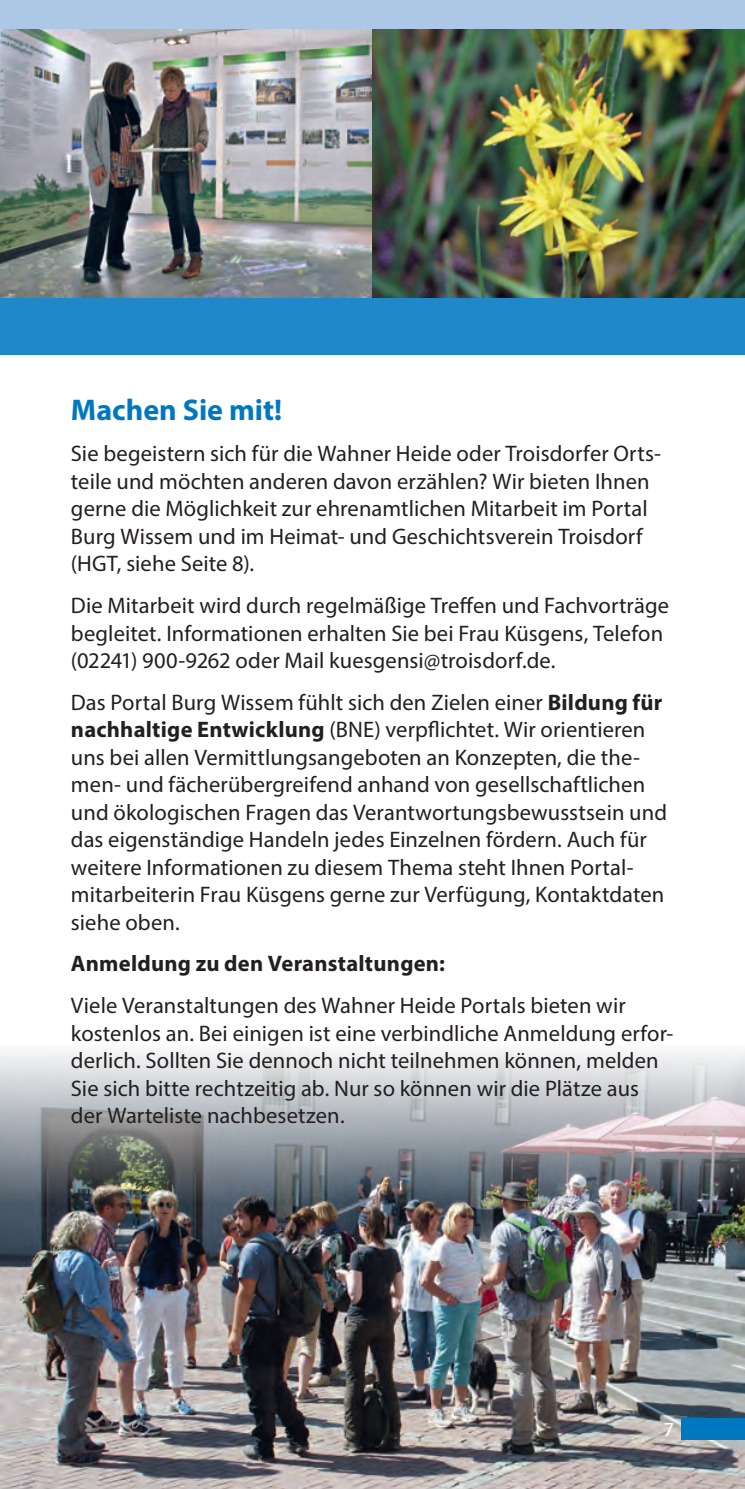
<style>
.page{position:relative;width:745px;height:1489px;background:#fff}
.page>*{position:absolute;margin:0;border:0;box-sizing:border-box;transform-origin:0 0}
.t1{font:700 30px "Myriad Pro";color:#0078c0}
.t2{font:22.5px/27.5px "Myriad Pro";letter-spacing:.005em;color:#231f20}
.t3{font:700 22.5px "Myriad Pro";letter-spacing:.01em;color:#231f20}
.t4{font:20px "Myriad Pro";color:#fff}
.s1{font-weight:700}
</style>
<div class="page">
<img style="left:0;top:1048px;width:744px;height:440px">
<img style="left:0;top:28px;width:372px;height:270px">
<img style="left:372px;top:28px;width:372px;height:270px">
<div style="left:0;top:298px;width:744px;height:56px;background:#2088c9"></div>
<div style="left:681px;top:1418px;width:63px;height:21px;background:#0078c0"></div>
<div style="left:0;top:0;width:744px;height:28px;background:#adc7e7"></div>
<p class="t1" style="left:71px;top:390px;width:213px">Machen Sie mit!</p>
<p class="t2" style="left:71px;top:439px;width:591px">Sie begeistern sich für die Wahner Heide oder Troisdorfer Orts&shy;teile und möchten anderen davon erzählen? Wir bieten Ihnen gerne die Möglichkeit zur ehrenamtlichen Mitarbeit im Portal Burg Wissem und im Heimat- und Geschichtsverein Troisdorf (HGT, siehe Seite 8).</p>
<p class="t2" style="left:71px;top:591px;width:599px">Die Mitarbeit wird durch regelmäßige Trefen und Fachvorträge begleitet. Informationen erhalten Sie bei Frau Küsgens, Telefon (02241) 900-9262 oder Mail kuesgensi@troisdorf.de.</p>
<p class="t2" style="left:71px;top:688px;width:597px">Das Portal Burg Wissem fühlt sich den Zielen einer <span class="s1">Bildung für nachhaltige Entwicklung</span> (BNE) verpfichtet. Wir orientieren uns bei allen Vermittlungsangeboten an Konzepten, die the&shy;men- und fächerübergreifend anhand von gesellschaftlichen und ökologischen Fragen das Verantwortungsbewusstsein und das eigenständige Handeln jedes Einzelnen fördern. Auch für weitere Informationen zu diesem Thema steht Ihnen Portal&shy;mitarbeiterin Frau Küsgens gerne zur Verfügung, Kontaktdaten siehe oben.</p>
<p class="t3" style="left:71px;top:949px;width:375px">Anmeldung zu den Veranstaltungen:</p>
<p class="t2" style="left:71px;top:991px;width:603px">Viele Veranstaltungen des Wahner Heide Portals bieten wir kostenlos an. Bei einigen ist eine verbindliche Anmeldung erfor&shy;derlich. Sollten Sie dennoch nicht teilnehmen können, melden Sie sich bitte rechtzeitig ab. Nur so können wir die Plätze aus der Warteliste nachbesetzen.</p>
<p class="t4" style="left:663px;top:1417px;width:12px">7</p>
</div>
